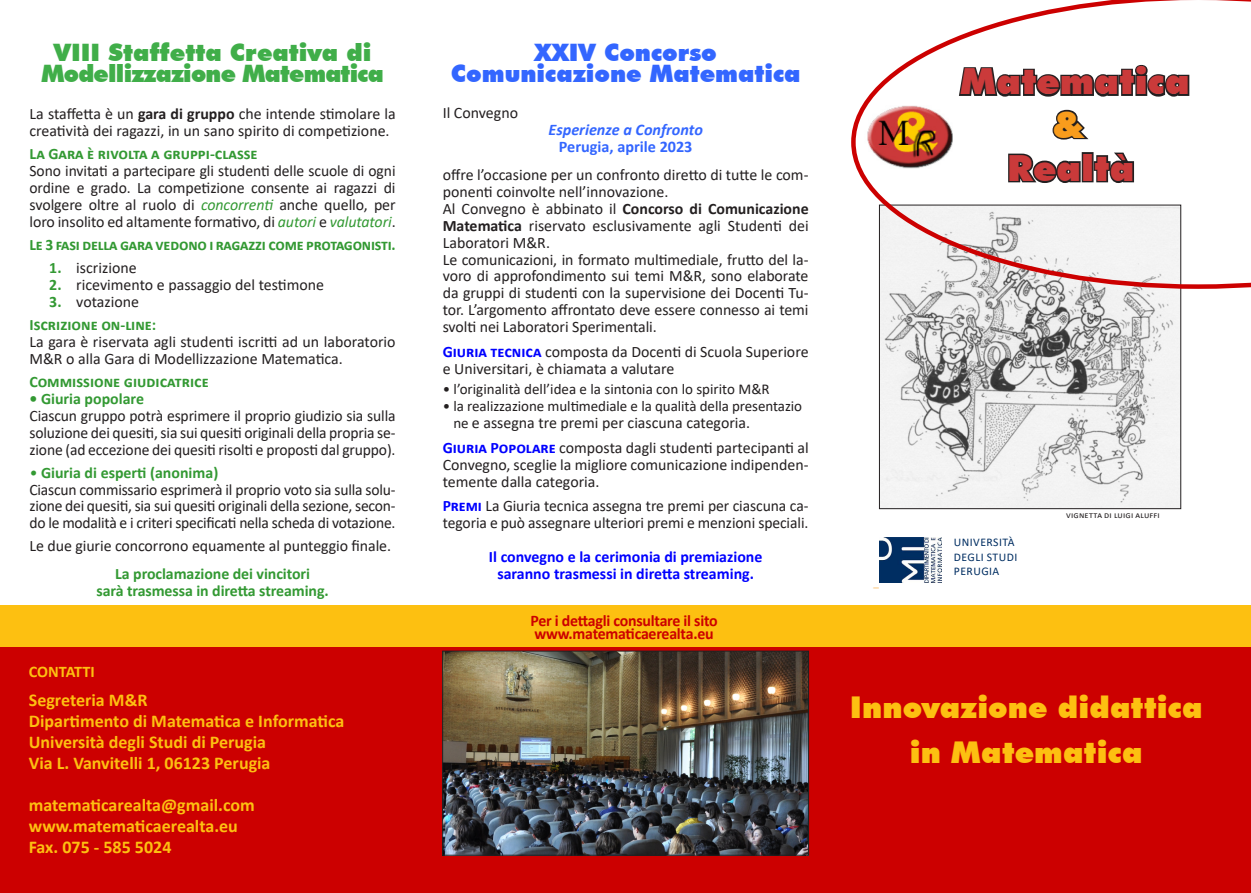
<style>
.page{position:relative;width:1251px;height:893px;background:#fff}
.page>*{position:absolute;margin:0;border:0;box-sizing:border-box;transform-origin:0 0}
.titolo{font:900 36px "Futura BT";letter-spacing:.005em;color:#ca3a3a}
.titolo-2{font:900 36px "Futura BT";color:#f89c1c}
.titolo-3{font:900 30px "Futura BT";letter-spacing:.01em;color:#fdc011}
.titolo_anta_pieghevo{font:900 24px "Futura BT";color:#36f}
.titolo_anta_pieghevo-2{font:900 24px "Futura BT";letter-spacing:-.03em;color:#40ae49}
.titolo_anta_pieghevo-3{font:900 24px "Futura BT";color:#40ae49}
.t1{font:700 18px/21px "Calibri";color:#fdc011}
.sottotitolo_convegno{font:700 16.2px "Calibri";letter-spacing:-.015em;color:#c00}
.titolo_convegno_blu{font:italic 700 16.2px "Calibri";color:#36f}
.sottotitolo_convegno-2{font:700 16.2px "Calibri";color:#36f}
.testo_barra_rossa{font:700 16.2px "Calibri";color:#fdc011}
.testo{font:15.9px/17px "Calibri";letter-spacing:-.005em;color:#231f20;text-align:justify}
.testo-2{font:700 15.9px "Calibri";color:#393}
.testo-3{font:700 15.9px "Calibri";color:#00f}
.elenco_puntato_blu{font:15.9px "Calibri";color:#231f20}
.elenco_puntato_blu-2{font:15px "Calibri";letter-spacing:-.005em;color:#231f20}
.t2{font:11.7px "Calibri";letter-spacing:.04em;color:#002e62}
.titolo-4{font:9px "Calibri";letter-spacing:.02em;color:#231f20;scale:1.05 1}
.spaziatura{font:7.5px "Calibri";color:#f89c1c}
.s1{font-weight:700}
.s2{font-style:italic;color:#393}
.s3{font-weight:700;color:#393}
.s4{font-weight:400;font-style:italic}
.s5{font-style:inherit}
.s6{font-weight:700;color:#00f}
.s7{font-size:15px}
</style>
<div class="page">
<div style="left:0;top:605px;width:1250px;height:43px;background:#fdc011"></div>
<div style="left:0;top:648px;width:1250px;height:245px;background:#c00"></div>
<img style="left:881px;top:289px;width:297px;height:218px">
<img style="left:879px;top:538px;width:62px;height:44px">
<img style="left:444px;top:653px;width:362px;height:201px">
<div style="left:442px;top:651px;width:366px;height:205px;border:1px solid #231f20"></div>
<svg style="left:851px;top:0;width:399px;height:289px"></svg>
<p class="titolo_anta_pieghevo-3" style="left:54px;top:37px;width:319px">VIII Staffetta Creativa di</p>
<p class="titolo_anta_pieghevo-2" style="left:41px;top:58px;width:344px">Modellizzazione Matematica</p>
<p class="testo" style="left:30px;top:105px;width:367px">La staffetta è un <span class="s1">gara di gruppo</span> che intende stimolare la creatività dei ragazzi, in un sano spirito di competizione.</p>
<p class="testo-2" style="left:30px;top:143px;width:230px">La Gara è rivolta a gruppi-classe</p>
<p class="testo" style="left:30px;top:162px;width:367px">Sono invitati a partecipare gli studenti delle scuole di ogni ordine e grado. La competizione consente ai ragazzi di svolgere oltre al ruolo di <span class="s2">concorrenti</span> anche quello, per loro insolito ed altamente formativo, di <span class="s2">autori</span> e <span class="s2">valutatori</span>.</p>
<p class="testo-2" style="left:30px;top:234px;width:367px">Le 3 fasi della gara vedono i ragazzi come protagonisti.</p>
<p class="testo" style="left:49px;top:259px;width:89px"><span class="s3">1.</span> iscrizione</p>
<p class="testo" style="left:49px;top:276px;width:276px"><span class="s3">2.</span> ricevimento e passaggio del testimone</p>
<p class="testo" style="left:49px;top:293px;width:91px"><span class="s3">3.</span> votazione</p>
<p class="testo-2" style="left:30px;top:313px;width:128px">Iscrizione on-line:</p>
<p class="testo" style="left:30px;top:333px;width:367px">La gara è riservata agli studenti iscritti ad un laboratorio<br>M&amp;R o alla Gara di Modellizzazione Matematica.</p>
<p class="testo-2" style="left:30px;top:370px;width:181px">Commissione giudicatrice</p>
<p class="testo-2" style="left:30px;top:387px;width:116px">• Giuria popolare</p>
<p class="testo" style="left:30px;top:407px;width:367px">Ciascun gruppo potrà esprimere il proprio giudizio sia sulla soluzione dei quesiti, sia sui quesiti originali della propria se&shy;zione (ad eccezione dei quesiti risolti e proposti dal gruppo).</p>
<p class="testo-2" style="left:30px;top:461px;width:190px"><span class="s4">•</span> Giuria di esperti (anonima)</p>
<p class="testo" style="left:30px;top:480px;width:367px">Ciascun commissario esprimerà il proprio voto sia sulla solu&shy;zione dei quesiti, sia sui quesiti originali della sezione, secon&shy;do le modalità e i criteri specificati nella scheda di votazione.</p>
<p class="testo" style="left:30px;top:537px;width:363px">Le due giurie concorrono equamente al punteggio finale.</p>
<p class="testo-2" style="left:115px;top:562px;width:196px">La proclamazione dei vincitori</p>
<p class="testo-2" style="left:96px;top:579px;width:234px">sarà trasmessa in diretta streaming.</p>
<p class="testo_barra_rossa" style="left:29px;top:661px;width:67px">CONTATTI</p>
<p class="t1" style="left:29px;top:689px;width:120px">Segreteria M&amp;R</p>
<p class="t1" style="left:29px;top:710px;width:317px">Dipartimento di Matematica e Informatica<br>Università degli Studi di Perugia</p>
<p class="t1" style="left:29px;top:752px;width:243px">Via L. Vanvitelli 1, 06123 Perugia</p>
<p class="t1" style="left:29px;top:794px;width:227px">matematicarealta@gmail.com</p>
<p class="t1" style="left:29px;top:815px;width:210px">www.matematicaerealta.eu</p>
<p class="t1" style="left:29px;top:836px;width:144px">Fax. 075 - 585 5024</p>
<p class="titolo_anta_pieghevo" style="left:534px;top:37px;width:184px">XXIV Concorso</p>
<p class="titolo_anta_pieghevo" style="left:451px;top:58px;width:351px">Comunicazione Matematica</p>
<p class="testo" style="left:442px;top:103px;width:77px">Il Convegno</p>
<p class="titolo_convegno_blu" style="left:548px;top:118px;width:156px">Esperienze a Confronto</p>
<p class="sottotitolo_convegno-2" style="left:558px;top:135px;width:135px">Perugia, aprile 202<span class="s5">3</span></p>
<p class="testo" style="left:442px;top:166px;width:367px">offre l’occasione per un confronto diretto di tutte le com&shy;ponenti coinvolte nell’innovazione.</p>
<p class="testo" style="left:442px;top:200px;width:367px">Al Convegno è abbinato il <span class="s1">Concorso di Comunicazione Matematica</span> riservato esclusivamente agli Studenti dei Laboratori M&amp;R.</p>
<p class="testo" style="left:442px;top:250px;width:367px">Le comunicazioni, in formato multimediale, frutto del la&shy;voro di approfondimento sui temi M&amp;R, sono elaborate da gruppi di studenti con la supervisione dei Docenti Tu&shy;tor. L’argomento affrontato deve essere connesso ai temi svolti nei Laboratori Sperimentali.</p>
<p class="testo" style="left:442px;top:343px;width:367px"><span class="s6">Giuria tecnica</span> composta da Docenti di Scuola Superiore e Universitari, è chiamata a valutare</p>
<p class="elenco_puntato_blu-2" style="left:442px;top:379px;width:328px">• l’originalità dell’idea e la sintonia con lo spirito M&amp;R</p>
<p class="elenco_puntato_blu-2" style="left:442px;top:396px;width:361px">• la realizzazione multimediale e la qualità della presentazio</p>
<p class="elenco_puntato_blu" style="left:453px;top:412px;width:298px"><span class="s7">ne</span> e assegna tre premi per ciascuna categoria.</p>
<p class="testo" style="left:442px;top:439px;width:367px"><span class="s6">Giuria Popolare</span> composta dagli studenti partecipanti al Convegno, sceglie la migliore comunicazione indipenden&shy;temente dalla categoria.</p>
<p class="testo" style="left:442px;top:497px;width:367px"><span class="s6">Premi</span> La Giuria tecnica assegna tre premi per ciascuna ca&shy;tegoria e può assegnare ulteriori premi e menzioni speciali.</p>
<p class="testo-3" style="left:489px;top:546px;width:275px">Il convegno e la cerimonia di premiazione</p>
<p class="testo-3" style="left:497px;top:563px;width:258px">saranno trasmessi in diretta streaming.</p>
<p class="sottotitolo_convegno" style="left:530px;top:609px;width:189px">Per i dettagli consultare il sito</p>
<p class="sottotitolo_convegno" style="left:534px;top:622px;width:181px">www.matematicaerealta.eu</p>
<p class="titolo" style="left:960px;top:60px;width:230px">Matematica</p>
<p class="titolo-2" style="left:1052px;top:103px;width:32px">&amp;</p>
<p class="titolo" style="left:1007px;top:146px;width:129px">Realtà</p>
<p class="spaziatura" style="left:872px;top:582px;width:8px">—</p>
<p class="t2" style="left:953px;top:534px;width:62px">UNIVERSITÀ</p>
<p class="t2" style="left:953px;top:548px;width:65px">DEGLI STUDI</p>
<p class="t2" style="left:953px;top:563px;width:47px">PERUGIA</p>
<p class="titolo-4" style="left:1065px;top:509px;width:89px">vIGNETTA di Luigi Aluffi</p>
<p class="titolo-3" style="left:849px;top:689px;width:354px">Innovazione didattica</p>
<p class="titolo-3" style="left:909px;top:734px;width:234px">in Matematica</p>
</div>
